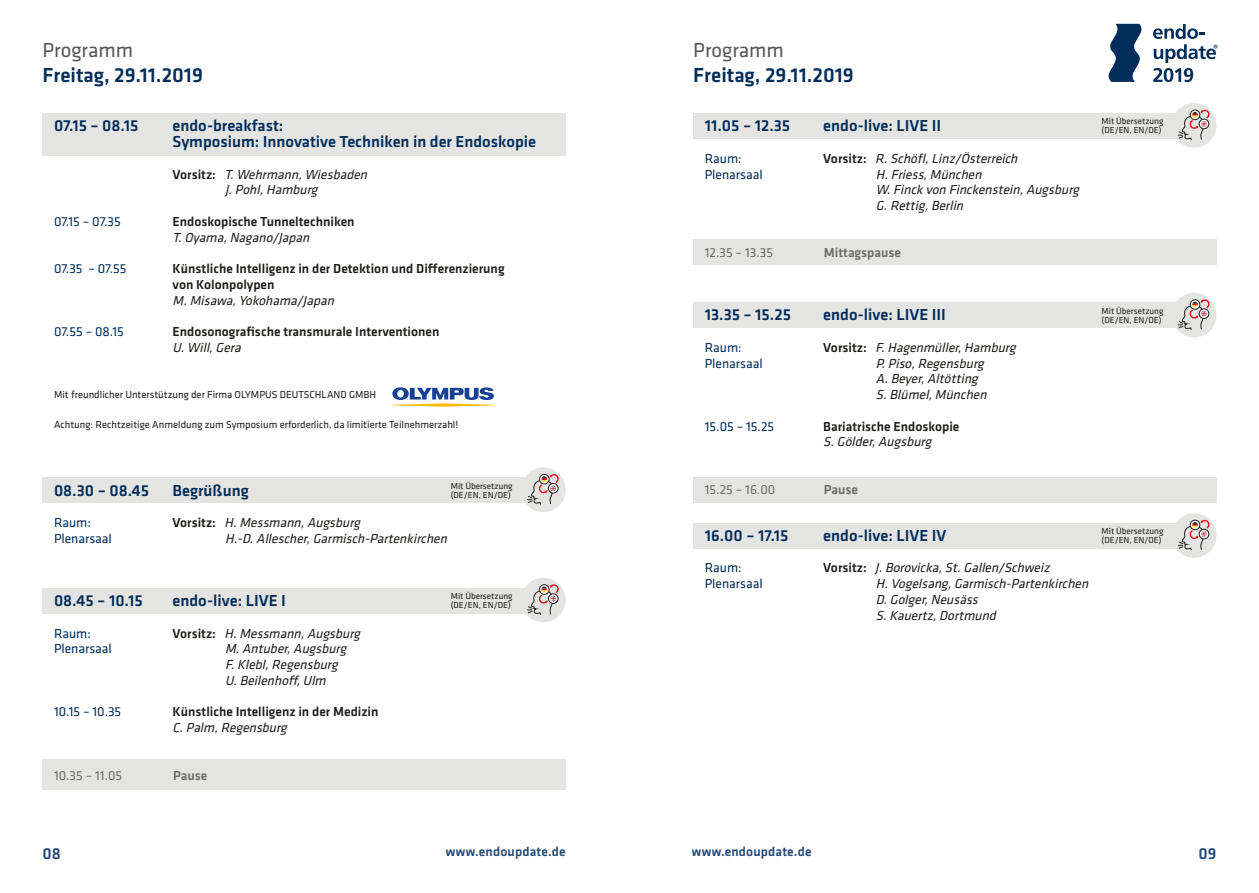
<style>
.page{position:relative;width:1259px;height:893px;background:#fff}
.page>*{position:absolute;margin:0;border:0;box-sizing:border-box;transform-origin:0 0}
.t1{font:500 21px "Klavika";color:#002d59}
.t2{font:21px "Klavika";color:#575756}
.t3{font:500 16.5px/15.8px "Klavika";color:#002d59}
.t4{font:500 16.5px "Klavika";color:#264975}
.t5{font:italic 13.5px/15.8px "Klavika";color:#1d1d1b}
.t6{font:500 13.5px/15.8px "Klavika";color:#1d1d1b}
.t7{font:13.5px "Klavika";color:#002d59}
.t8{font:500 13.5px "Klavika";letter-spacing:.01em;color:#264975}
.t9{font:13.5px "Klavika";color:#6b6b6a}
.t10{font:500 13.5px "Klavika";color:#6b6b6a}
.t11{font:10.5px "Klavika";color:#1d1d1b}
.t12{font:9px/9px "Klavika";color:#1d1d1b}
.s1{font-weight:500;font-style:normal}
</style>
<div class="page">
<svg style="left:1108px;top:24px;width:33px;height:58px"></svg>
<svg style="left:1153px;top:24px;width:64px;height:58px"></svg>
<div style="left:43px;top:759px;width:523px;height:31px;background:#e4e4e3"></div>
<div style="left:43px;top:588px;width:513px;height:26px;background:#e4e4e3"></div>
<div style="left:521px;top:578px;width:45px;height:44px;background:#e4e4e3;border-radius:50%"></div>
<svg style="left:527px;top:584px;width:32px;height:39px"></svg>
<div style="left:43px;top:113px;width:523px;height:43px;background:#e4e4e3"></div>
<div style="left:693px;top:113px;width:512px;height:26px;background:#e4e4e3"></div>
<div style="left:693px;top:239px;width:523px;height:26px;background:#e4e4e3"></div>
<div style="left:693px;top:477px;width:523px;height:25px;background:#e4e4e3"></div>
<div style="left:43px;top:477px;width:512px;height:26px;background:#e4e4e3"></div>
<div style="left:693px;top:302px;width:512px;height:25px;background:#e4e4e3"></div>
<div style="left:693px;top:523px;width:512px;height:26px;background:#e4e4e3"></div>
<svg style="left:392px;top:387px;width:102px;height:20px"></svg>
<div style="left:521px;top:467px;width:45px;height:45px;background:#e4e4e3;border-radius:50%"></div>
<svg style="left:527px;top:474px;width:32px;height:38px"></svg>
<div style="left:1171px;top:103px;width:45px;height:45px;background:#e4e4e3;border-radius:50%"></div>
<svg style="left:1177px;top:109px;width:33px;height:39px"></svg>
<div style="left:1171px;top:293px;width:45px;height:44px;background:#e4e4e3;border-radius:50%"></div>
<svg style="left:1178px;top:299px;width:32px;height:39px"></svg>
<div style="left:1171px;top:513px;width:45px;height:45px;background:#e4e4e3;border-radius:50%"></div>
<svg style="left:1177px;top:519px;width:33px;height:39px"></svg>
<h1 class="t2" style="left:43px;top:36px;width:92px">Programm</h1>
<h1 class="t1" style="left:43px;top:64px;width:162px">Freitag, 29.11.2019</h1>
<p class="t3" style="left:54px;top:118px;width:86px">07.15 – 08.15</p>
<p class="t3" style="left:173px;top:118px;width:365px">endo-breakfast:<br>Symposium: Innovative Techniken in der Endoskopie</p>
<p class="t5" style="left:173px;top:166px;width:200px;text-align:center"><span class="s1">Vo r s i t z :</span> T.Wehrmann,Wiesbaden<br>J.Pohl,Hamburg</p>
<p class="t7" style="left:54px;top:213px;width:68px">07.15 – 07.35</p>
<p class="t6" style="left:173px;top:214px;width:183px">Endoskopische Tunneltechniken</p>
<p class="t5" style="left:172px;top:229px;width:142px">T.Oyama,Nagano/Japan</p>
<p class="t7" style="left:54px;top:260px;width:74px">07.35 – 07.55</p>
<p class="t6" style="left:173px;top:261px;width:333px">Künstliche Intelligenz in der Detektion und Differenzierung von Kolonpolypen</p>
<p class="t5" style="left:173px;top:292px;width:166px">M.Misawa,Yokohama/Japan</p>
<p class="t7" style="left:54px;top:323px;width:71px">07.55 – 08.15</p>
<p class="t6" style="left:173px;top:324px;width:268px">Endosonografische transmurale Interventionen</p>
<p class="t5" style="left:172px;top:339px;width:73px">U.Will,Gera</p>
<p class="t11" style="left:54px;top:387px;width:324px">Mit freundlicher Unterstützung der Firma OLYMPUS DEUTSCHLAND GMBH</p>
<p class="t11" style="left:54px;top:418px;width:406px">Achtung: Rechtzeitige Anmeldung zum Symposium erforderlich, da limitierte Teilnehmerzahl!</p>
<p class="t12" style="left:451px;top:481px;width:63px">Mit Übersetzung (DE/EN, EN/DE)</p>
<p class="t3" style="left:54px;top:483px;width:97px">08.30 – 08.45</p>
<p class="t3" style="left:173px;top:483px;width:78px">Begrüßung</p>
<p class="t7" style="left:54px;top:514px;width:38px">Raum:</p>
<p class="t5" style="left:173px;top:515px;width:193px"><span class="s1">Vo r s i t z :</span> H.Messmann,Augsburg</p>
<p class="t7" style="left:54px;top:530px;width:59px">Plenarsaal</p>
<p class="t5" style="left:225px;top:530px;width:227px">H.-D.Allescher,Garmisch-Partenkirchen</p>
<p class="t3" style="left:54px;top:593px;width:90px">08.45 – 10.15</p>
<p class="t3" style="left:173px;top:593px;width:115px">endo-live: LIVE I</p>
<p class="t7" style="left:54px;top:624px;width:38px">Raum:</p>
<p class="t5" style="left:173px;top:625px;width:193px"><span class="s1">Vo r s i t z :</span> H.Messmann,Augsburg</p>
<p class="t7" style="left:54px;top:640px;width:59px">Plenarsaal</p>
<p class="t5" style="left:225px;top:641px;width:126px">M.Antuber,Augsburg<br>F.Klebl,Regensburg<br>U.Beilenhoff,Ulm</p>
<p class="t7" style="left:54px;top:703px;width:69px">10.15 – 10.35</p>
<p class="t6" style="left:173px;top:704px;width:207px">Künstliche Intelligenz in der Medizin</p>
<p class="t5" style="left:172px;top:719px;width:119px">C.Palm,Regensburg</p>
<p class="t9" style="left:54px;top:766px;width:70px">10.35 – 11.05</p>
<p class="t10" style="left:173px;top:768px;width:36px">Pause</p>
<p class="t12" style="left:451px;top:591px;width:63px">Mit Übersetzung (DE/EN, EN/DE)</p>
<h1 class="t2" style="left:693px;top:36px;width:92px">Programm</h1>
<h1 class="t1" style="left:693px;top:64px;width:162px">Freitag, 29.11.2019</h1>
<p class="t3" style="left:705px;top:118px;width:87px">11.05 – 12.35</p>
<p class="t3" style="left:823px;top:118px;width:119px">endo-live: LIVE II</p>
<p class="t7" style="left:705px;top:150px;width:38px">Raum:</p>
<p class="t5" style="left:823px;top:150px;width:199px"><span class="s1">V o r s i t z :</span> R.Schöfl,Linz/Österreich</p>
<p class="t7" style="left:705px;top:165px;width:59px">Plenarsaal</p>
<p class="t5" style="left:876px;top:166px;width:208px">H.Friess,München<br>W.Finckvon Finckenstein,Augsburg<br>G.Rettig,Berlin</p>
<p class="t9" style="left:705px;top:244px;width:70px">12.35 – 13.35</p>
<p class="t10" style="left:824px;top:246px;width:79px">Mittagspause</p>
<p class="t12" style="left:1101px;top:116px;width:63px">Mit Übersetzung (DE/EN, EN/DE)</p>
<p class="t3" style="left:705px;top:307px;width:88px">13.35 – 15.25</p>
<p class="t3" style="left:823px;top:307px;width:124px">endo-live: LIVE III</p>
<p class="t7" style="left:705px;top:339px;width:38px">Raum:</p>
<p class="t5" style="left:823px;top:339px;width:197px"><span class="s1">Vo r s i t z :</span> F.Hagenmüller,Hamburg</p>
<p class="t7" style="left:705px;top:354px;width:59px">Plenarsaal</p>
<p class="t5" style="left:876px;top:355px;width:116px">P.Piso,Regensburg<br>A.Beyer,Altötting<br>S.Blümel,München</p>
<p class="t7" style="left:705px;top:417px;width:71px">15.05 – 15.25</p>
<p class="t6" style="left:823px;top:419px;width:138px">Bariatrische Endoskopie</p>
<p class="t5" style="left:823px;top:434px;width:113px">S.Gölder,Augsburg</p>
<p class="t9" style="left:705px;top:480px;width:72px">15.25 – 16.00</p>
<p class="t10" style="left:824px;top:482px;width:36px">Pause</p>
<p class="t3" style="left:705px;top:528px;width:85px">16.00 – 17.15</p>
<p class="t3" style="left:823px;top:528px;width:125px">endo-live: LIVE IV</p>
<p class="t7" style="left:705px;top:559px;width:38px">Raum:</p>
<p class="t5" style="left:823px;top:560px;width:231px"><span class="s1">Vo r s i t z :</span> J.Borovicka,St.Gallen/Schweiz</p>
<p class="t7" style="left:705px;top:575px;width:59px">Plenarsaal</p>
<p class="t5" style="left:876px;top:575px;width:217px">H.Vogelsang,Garmisch-Partenkirchen<br>D.Golger,Neusäss<br>S.Kauertz,Dortmund</p>
<p class="t12" style="left:1101px;top:306px;width:63px">Mit Übersetzung (DE/EN, EN/DE)</p>
<p class="t12" style="left:1101px;top:527px;width:63px">Mit Übersetzung (DE/EN, EN/DE)</p>
<p class="t4" style="left:43px;top:844px;width:20px">08</p>
<p class="t8" style="left:446px;top:844px;width:121px">www.endoupdate.de</p>
<p class="t8" style="left:692px;top:844px;width:121px">www.endoupdate.de</p>
<p class="t4" style="left:1198px;top:844px;width:20px">09</p>
</div>
